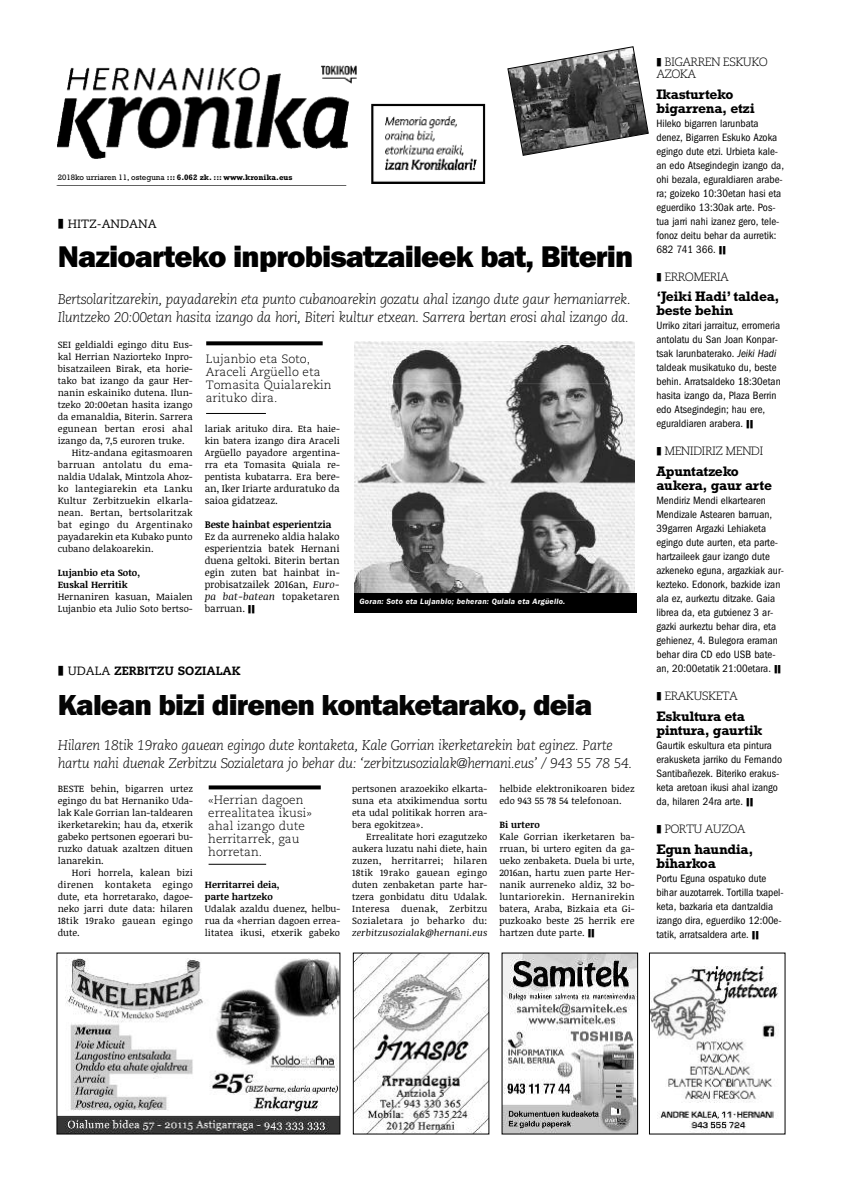
<style>
.page{position:relative;width:842px;height:1191px;background:#fff}
.page>*{position:absolute;margin:0;border:0;box-sizing:border-box;transform-origin:0 0}
.t1{font:800 31px "Franklin Gothic";letter-spacing:-.03em;color:#000}
.t2{font:800 30px "Franklin Gothic";letter-spacing:-.03em;color:#050505}
.t3{font:italic 300 14px/18px "Caecilia LT Std";letter-spacing:-.03em;color:#000}
.t4{font:700 14px/14px "Rockwell";letter-spacing:-.02em;color:#000}
.t5{font:300 12px/13px "Caecilia LT Std";color:#000}
.t6{font:300 12px/12px "Caecilia LT Std";letter-spacing:-.055em;color:#000}
.t7{font:800 12px "Caecilia LT Std";color:#050505}
.t8{font:12px "Caecilia LT Std";color:#050505}
.t9{font:condensed 11px/14px "ITC Franklin Gothic Std";color:#000}
.t10{font:10px/12px "Noticia Text";letter-spacing:-.005em;color:#000}
.t11{font:700 10px "Noticia Text";letter-spacing:-.005em;color:#000}
.t12{font:9.5px/12px "Noticia Text";color:#000;text-align:justify}
.t13{font:700 9.5px/12px "Noticia Text";color:#000}
.t14{font:9.5px "Noticia Text";letter-spacing:.025em;color:#000}
.t15{font:italic 9.5px "Noticia Text";letter-spacing:.015em;color:#000}
.t16{font:9.5px "Noticia Text";letter-spacing:.02em;color:#000}
.t17{font:700 8px "Rockwell";color:#000}
.t18{font:italic 600 8px "Franklin Gothic";letter-spacing:.03em;color:#fff}
.s1{font-weight:400}
.s2{font-size:10px}
.s3{font-style:italic}
</style>
<div class="page">
<img style="left:353px;top:65px;width:4px;height:14px">
<img style="left:59px;top:958px;width:279px;height:174px">
<div style="left:57px;top:952px;width:283px;height:182px;border:1px solid #000"></div>
<img style="left:504px;top:954px;width:132px;height:178px">
<img style="left:651px;top:966px;width:128px;height:165px">
<img style="left:355px;top:954px;width:132px;height:178px">
<svg style="left:508px;top:46px;width:141px;height:110px"></svg>
<img style="left:57px;top:65px;width:296px;height:94px">
<svg style="left:56px;top:185px;width:291px;height:1px"></svg>
<img style="left:371px;top:104px;width:115px;height:80px">
<img style="left:355px;top:341px;width:279px;height:252px">
<div style="left:354px;top:593px;width:282px;height:19px;background:#000"></div>
<hr style="left:206px;top:413px;width:60px;height:1px;background:#000">
<svg style="left:206px;top:341px;width:117px;height:4px"></svg>
<hr style="left:209px;top:864px;width:57px;height:1px;background:#000">
<svg style="left:209px;top:785px;width:112px;height:4px"></svg>
<p class="t17" style="left:58px;top:173px;width:236px"><span class="s1">2018ko urriaren 11, osteguna</span> ::: 6.062 zk. ::: www.kronika.eus</p>
<p class="t8" style="left:68px;top:218px;width:90px">HITZ-ANDANA</p>
<h1 class="t1" style="left:58px;top:238px;width:577px">Nazioarteko inprobisatzaileek bat, Biterin</h1>
<h3 class="t3" style="left:58px;top:292px;width:575px">Bertsolaritzarekin, payadarekin eta punto cubanoarekin gozatu ahal izango dute gaur hernaniarrek.<br>Iluntzeko 20:00etan hasita izango da hori, Biteri kultur etxean. Sarrera bertan erosi ahal izango da.</h3>
<p class="t12" style="left:58px;top:339px;width:136px">SEI geldialdi egingo ditu Eus-</p>
<p class="t12" style="left:58px;top:351px;width:136px">kal Herrian Naziorteko Inpro-</p>
<p class="t12" style="left:58px;top:363px;width:136px">bisatzaileen Birak, eta horie-</p>
<p class="t12" style="left:58px;top:375px;width:136px">tako bat izango da gaur Her-</p>
<p class="t12" style="left:58px;top:387px;width:136px">nanin eskainiko dutena. Ilun-</p>
<p class="t12" style="left:58px;top:399px;width:136px">tzeko 20:00etan hasita izango</p>
<p class="t12" style="left:58px;top:411px;width:136px">da emanaldia, Biterin. Sarrera</p>
<p class="t14" style="left:58px;top:423px;width:136px">egunean bertan erosi ahal</p>
<p class="t12" style="left:58px;top:435px;width:128px">izango da, 7,5 euroren truke.</p>
<p class="t12" style="left:72px;top:447px;width:122px">Hitz-andana egitasmoaren</p>
<p class="t14" style="left:58px;top:459px;width:136px">barruan antolatu du ema-</p>
<p class="t12" style="left:58px;top:471px;width:136px">naldia Udalak, Mintzola Ahoz-</p>
<p class="t16" style="left:58px;top:483px;width:136px">ko lantegiarekin eta Lanku</p>
<p class="t12" style="left:58px;top:495px;width:136px">Kultur Zerbitzuekin elkarla-</p>
<p class="t12" style="left:58px;top:507px;width:136px">nean. Bertan, bertsolaritzak</p>
<p class="t14" style="left:58px;top:519px;width:136px">bat egingo du Argentinako</p>
<p class="t12" style="left:58px;top:531px;width:136px">payadarekin eta Kubako punto</p>
<p class="t12" style="left:58px;top:543px;width:97px">cubano delakoarekin.</p>
<p class="t13" style="left:58px;top:567px;width:84px">Lujanbio eta Soto,<br>Euskal Herritik</p>
<p class="t12" style="left:58px;top:591px;width:136px">Hernaniren kasuan, Maialen<br>Lujanbio eta Julio Soto bertso-</p>
<p class="t5" style="left:206px;top:354px;width:127px">Lujanbio eta Soto,<br>Araceli Argüello eta<br>Tomasita Quialarekin arituko dira.</p>
<p class="t12" style="left:205px;top:423px;width:136px">lariak arituko dira. Eta haie&shy;kin batera izango dira Araceli Argüello payadore argentina&shy;rra eta Tomasita Quiala re&shy;pentista kubatarra. E<span class="s2">ra bere-</span></p>
<p class="t10" style="left:205px;top:483px;width:136px">an, Iker Iriarte arduratuko da saioa gidatzeaz.</p>
<p class="t11" style="left:205px;top:519px;width:128px">Beste hainbat esperientzia</p>
<p class="t10" style="left:205px;top:531px;width:136px;text-align:justify">Ez da aurreneko aldia halako esperientzia batek Hernani duena geltoki. Biterin bertan egin zuten bat hainbat in&shy;probisatzailek 2016an, <span class="s3">Euro&shy;pa bat-batean</span> topaketaren barruan.</p>
<p class="t18" style="left:359px;top:596px;width:207px">Goran: Soto eta Lujanbio; beheran: Quiala eta Argüello.</p>
<p class="t7" style="left:68px;top:666px;width:174px"><span class="s1">UDALA</span> ZERBITZU SOZIALAK</p>
<h2 class="t2" style="left:58px;top:687px;width:536px">Kalean bizi direnen kontaketarako, deia</h2>
<h3 class="t3" style="left:58px;top:737px;width:576px">Hilaren 18tik 19rako gauean egingo dute kontaketa, Kale Gorrian ikerketarekin bat eginez. Parte hartu nahi duenak Zerbitzu Sozialetara jo behar du: ‘zerbitzusozialak@hernani.eus’ / 943 55 78 54.</h3>
<p class="t12" style="left:58px;top:783px;width:137px">BESTE behin, bigarren urtez egingo du bat Hernaniko Uda&shy;lak Kale Gorrian lan-taldearen ikerketarekin; hau da, etxerik gabeko pertsonen egoerari bu&shy;ruzko datuak azaltzen dituen lanarekin.</p>
<p class="t12" style="left:58px;top:867px;width:137px;text-indent:14px">Hori horrela, kalean bizi direnen kontaketa egingo dute, eta horretarako, dagoe&shy;neko jarri dute data: hilaren 18tik 19rako gauean egingo dute.</p>
<p class="t13" style="left:205px;top:879px;width:76px">Herritarrei deia, parte hartzeko</p>
<p class="t5" style="left:208px;top:794px;width:105px">«Herrian dagoen errealitatea ikusi» ahal izango dute herritarrek, gau horretan.</p>
<p class="t12" style="left:205px;top:903px;width:137px">Udalak azaldu duenez, helbu&shy;rua da «herrian dagoen errea&shy;litatea ikusi, etxerik gabeko</p>
<p class="t12" style="left:352px;top:783px;width:137px">pertsonen arazoekiko elkarta&shy;suna eta atxikimendua sortu eta udal politikak horren ara&shy;bera egokitzea».</p>
<p class="t12" style="left:352px;top:831px;width:137px;text-indent:14px">Errealitate hori ezagutzeko aukera luzatu nahi diete, hain zuzen, herritarrei; hilaren 18tik 19rako gauean egingo duten zenbaketan parte har&shy;tzera gonbidatu ditu Udalak.<br>Interesa duenak, Zerbitzu Sozialetara jo beharko du:</p>
<p class="t15" style="left:352px;top:927px;width:137px">zerbitzusozialak@hernani.eus</p>
<p class="t12" style="left:499px;top:783px;width:137px">helbide elektronikoaren bidez edo 943 55 78 54 telefonoan.</p>
<p class="t13" style="left:499px;top:819px;width:42px">Bi urtero</p>
<p class="t12" style="left:499px;top:831px;width:137px">Kale Gorrian ikerketaren ba&shy;rruan, bi urtero egiten da ga&shy;ueko zenbaketa. Duela bi urte, 2016an, hartu zuen parte Her&shy;nanik aurreneko aldiz, 32 bo&shy;luntariorekin. Hernanirekin batera, Araba, Bizkaia eta Gi&shy;puzkoako beste 25 herrik ere hartzen dute parte.</p>
<p class="t6" style="left:656px;top:57px;width:113px;text-indent:8px">BIGARREN ESKUKO<br>AZOKA</p>
<h3 class="t4" style="left:656px;top:87px;width:100px">Ikasturteko bigarrena, etzi</h3>
<p class="t9" style="left:656px;top:117px;width:129px">Hileko bigarren larunbata denez, Bigarren Eskuko Azoka egingo dute etzi. Urbieta kale&shy;an edo Atsegindegin izango da, ohi bezala, eguraldiaren arabe&shy;ra; goizeko 10:30etan hasi eta eguerdiko 13:30ak arte. Pos&shy;tua jarri nahi izanez gero, tele&shy;fonoz deitu behar da aurretik:<br>682 741 366.</p>
<p class="t6" style="left:664px;top:271px;width:66px">ERROMERIA</p>
<h3 class="t4" style="left:656px;top:289px;width:125px">‘Jeiki Hadi’ taldea, beste behin</h3>
<p class="t9" style="left:656px;top:320px;width:126px">Urriko zitari jarraituz, erromeria antolatu du San Joan Konpar&shy;tsak larunbaterako. <span class="s3">Jeiki Hadi </span>taldeak musikatuko du, beste behin. Arratsaldeko 18:30etan hasita izango da, Plaza Berrin edo Atsegindegin; hau ere, eguraldiaren arabera.</p>
<p class="t6" style="left:664px;top:446px;width:100px">MENIDIRIZ MENDI</p>
<h3 class="t4" style="left:656px;top:464px;width:117px">Apuntatzeko aukera, gaur arte</h3>
<p class="t9" style="left:656px;top:494px;width:129px">Mendiriz Mendi elkartearen<br>Mendizale Astearen barruan,<br>39garren Argazki Lehiaketa egingo dute aurten, eta parte&shy;hartzaileek gaur izango dute azkeneko eguna, argazkiak aur&shy;kezteko. Edonork, bazkide izan ala ez, aurkeztu ditzake. Gaia librea da, eta gutxienez 3 ar&shy;gazki aurkeztu behar dira, eta gehienez, 4. Bulegora eraman behar dira CD edo USB bate&shy;an, 20:00etatik 21:00etara.</p>
<p class="t6" style="left:664px;top:691px;width:75px">ERAKUSKETA</p>
<h3 class="t4" style="left:656px;top:709px;width:108px">Eskultura eta pintura, gaurtik</h3>
<p class="t9" style="left:656px;top:739px;width:127px">Gaurtik eskultura eta pintura erakusketa jarriko du Fernando<br>Santibañezek. Biteriko erakus&shy;keta aretoan ikusi ahal izango da, hilaren 24ra arte.</p>
<p class="t6" style="left:664px;top:824px;width:82px">PORTU AUZOA</p>
<h3 class="t4" style="left:656px;top:841px;width:98px">Egun haundia, biharkoa</h3>
<p class="t9" style="left:656px;top:872px;width:129px">Portu Eguna ospatuko dute bihar auzotarrek. Tortilla txapel&shy;keta, bazkaria eta dantzaldia izango dira, eguerdiko 12:00e&shy;tatik, arratsaldera arte.</p>
</div>
